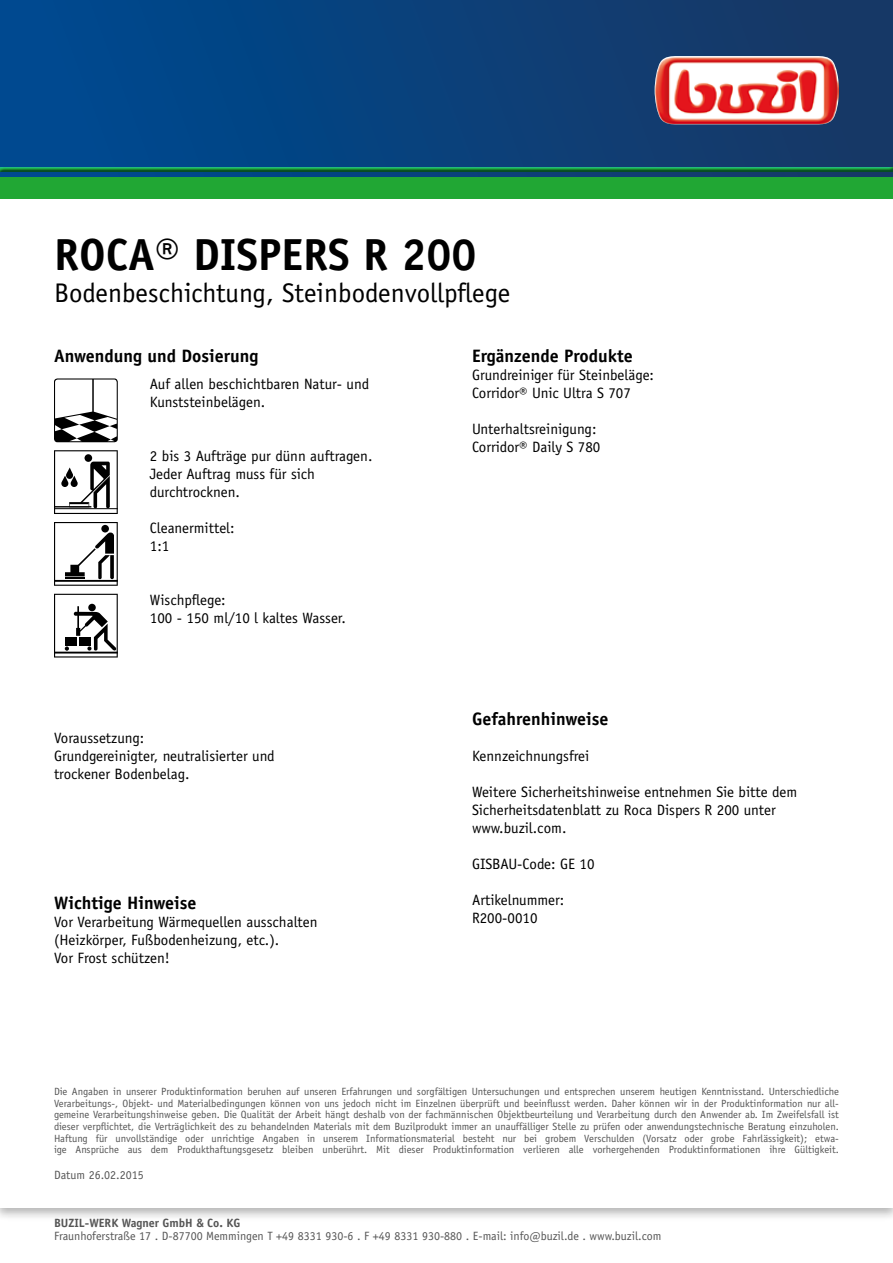
<style>
.page{position:relative;width:893px;height:1263px;background:#fff}
.page>*{position:absolute;margin:0;border:0;box-sizing:border-box;transform-origin:0 0}
.t1{font:700 45px "Officina Sans Std";color:#000}
.t2{font:27px "Officina Sans Std";color:#000}
.t3{font:700 18px "Officina Sans Std";color:#000}
.t4{font:15px/18px "Officina Sans Std";color:#000}
.t5{font:12px "Officina Sans Std";color:#555}
.t6{font:700 12px "Officina Sans Std";color:#555}
.t7{font:10.5px/11.7px "Officina Sans Std";color:#555;text-align:justify}
</style>
<div class="page">
<div style="left:0;top:177px;width:893px;height:22px;background:#21a734"></div>
<div style="left:0;top:0;width:893px;height:177px;background:linear-gradient(to right,#004a92,#1a3863)"></div>
<img style="left:655px;top:56px;width:184px;height:68px">
<svg style="left:54px;top:522px;width:64px;height:64px"></svg>
<svg style="left:54px;top:378px;width:64px;height:64px"></svg>
<svg style="left:54px;top:450px;width:64px;height:64px"></svg>
<svg style="left:54px;top:594px;width:64px;height:63px"></svg>
<div style="left:0;top:166px;width:893px;height:8px;background:#004990;opacity:.75"></div>
<h1 class="t1" style="left:54px;top:226px;width:424px">ROCA® DISPERS R 200</h1>
<h2 class="t2" style="left:54px;top:277px;width:458px">Bodenbeschichtung, Steinbodenvollpflege</h2>
<h3 class="t3" style="left:54px;top:344px;width:206px">Anwendung und Dosierung</h3>
<h3 class="t4" style="left:150px;top:375px;width:221px">Auf allen beschichtbaren Natur- und<br>Kunststeinbelägen.</h3>
<h3 class="t4" style="left:150px;top:447px;width:224px">2 bis 3 Aufträge pur dünn auftragen.<br>Jeder Auftrag muss für sich durchtrocknen.</h3>
<h3 class="t4" style="left:150px;top:519px;width:86px">Cleanermittel:<br>1:1</h3>
<h3 class="t4" style="left:150px;top:590px;width:198px">Wischpflege:<br>100 - 150 ml/10 l kaltes Wasser.</h3>
<h3 class="t4" style="left:54px;top:729px;width:222px">Voraussetzung:<br>Grundgereinigter, neutralisierter und trockener Bodenbelag.</h3>
<h3 class="t3" style="left:54px;top:892px;width:144px">Wichtige Hinweise</h3>
<h3 class="t4" style="left:54px;top:913px;width:265px">Vor Verarbeitung Wärmequellen ausschalten (Heizkörper, Fußbodenheizung, etc.).<br>Vor Frost schützen!</h3>
<h3 class="t3" style="left:472px;top:344px;width:162px">Ergänzende Produkte</h3>
<h3 class="t4" style="left:472px;top:366px;width:184px">Grundreiniger für Steinbeläge:<br>Corridor® Unic Ultra S 707</h3>
<h3 class="t4" style="left:472px;top:420px;width:130px">Unterhaltsreinigung:<br>Corridor® Daily S 780</h3>
<h3 class="t3" style="left:472px;top:708px;width:138px">Gefahrenhinweise</h3>
<h3 class="t4" style="left:472px;top:747px;width:119px">Kennzeichnungsfrei</h3>
<h3 class="t4" style="left:472px;top:783px;width:327px">Weitere Sicherheitshinweise entnehmen Sie bitte dem<br>Sicherheitsdatenblatt zu Roca Dispers R 200 unter www.buzil.com.</h3>
<h3 class="t4" style="left:472px;top:855px;width:124px">GISBAU-Code: GE 10</h3>
<h3 class="t4" style="left:472px;top:891px;width:94px">Artikelnummer:<br>R200-0010</h3>
<p class="t7" style="left:54px;top:1085px;width:786px">Die Angaben in unserer Produktinformation beruhen auf unseren Erfahrungen und sorgfältigen Untersuchungen und entsprechen unserem heutigen Kenntnisstand. Unterschiedliche Verarbeitungs-, Objekt- und Materialbedingungen können von uns jedoch nicht im Einzelnen überprüft und beeinflusst werden. Daher können wir in der Produktinformation nur all&shy;gemeine Verarbeitungshinweise geben. Die Qualität der Arbeit hängt deshalb von der fachmännischen Objektbeurteilung und Verarbeitung durch den Anwender ab. Im Zweifelsfall ist dieser verpflichtet, die Verträglichkeit des zu behandelnden Materials mit dem Buzilprodukt immer an unauffälliger Stelle zu prüfen oder anwendungstechnische Beratung einzuholen.<br>Haftung für unvollständige oder unrichtige Angaben in unserem Informationsmaterial besteht nur bei grobem Verschulden (Vorsatz oder grobe Fahrlässigkeit); etwa&shy;ige Ansprüche aus dem Produkthaftungsgesetz bleiben unberührt. Mit dieser Produktinformation verlieren alle vorhergehenden Produktinformationen ihre Gültigkeit.</p>
<p class="t5" style="left:54px;top:1168px;width:91px">Datum 26.02.2015</p>
<p class="t6" style="left:54px;top:1215px;width:188px">BUZIL-WERK Wagner GmbH &amp; Co. KG</p>
<p class="t5" style="left:54px;top:1229px;width:609px">Fraunhoferstraße 17 . D-87700 Memmingen T +49 8331 930-6 . F +49 8331 930-880 . E-mail: info@buzil.de . www.buzil.com</p>
</div>
